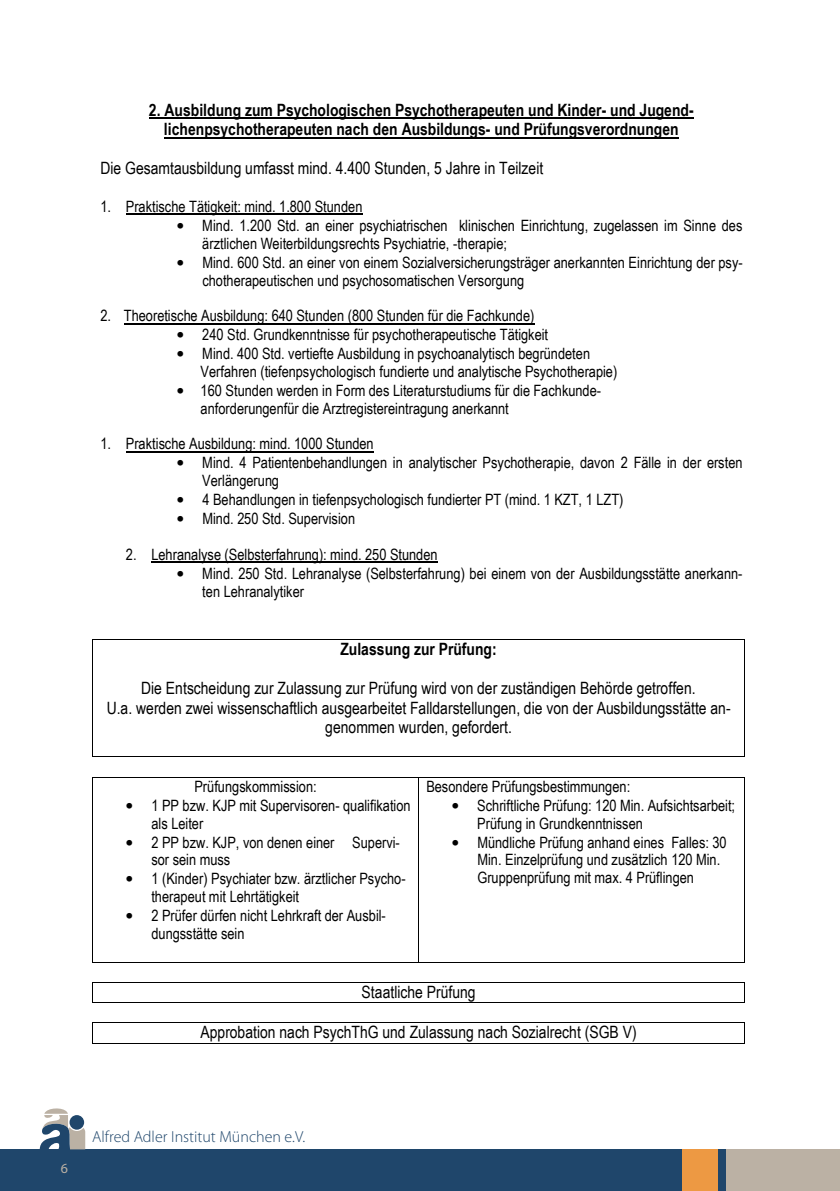
<style>
.page{position:relative;width:840px;height:1191px;background:#fff}
.page>*{position:absolute;margin:0;border:0;box-sizing:border-box;transform-origin:0 0}
.t1{font:17px/19.4px "Arial Narrow";color:#000;text-align:center}
.t2{font:700 17px/19.6px "Arial Narrow";color:#000;text-align:center}
.t3{font:300 16px "Myriad Pro";color:#1f466b}
.t4{font:15.6px/18px "Arial Narrow";color:#000}
.t5{font:14px "Myriad Pro";color:#bbb1a4}
</style>
<div class="page">
<hr style="left:149px;top:118px;width:544px;height:1px;background:#000">
<hr style="left:164px;top:137px;width:514px;height:1px;background:#000">
<hr style="left:126px;top:214px;width:236px;height:1px;background:#000">
<hr style="left:124px;top:323px;width:410px;height:1px;background:#000">
<hr style="left:126px;top:451px;width:247px;height:1px;background:#000">
<hr style="left:151px;top:561px;width:286px;height:1px;background:#000">
<hr style="left:93px;top:639px;width:651px;height:1px;background:#000">
<hr style="left:92px;top:639px;width:1px;height:117px;background:#000">
<hr style="left:93px;top:756px;width:651px;height:1px;background:#000">
<hr style="left:744px;top:639px;width:1px;height:117px;background:#000">
<hr style="left:93px;top:776px;width:325px;height:1px;background:#000">
<hr style="left:419px;top:776px;width:325px;height:1px;background:#000">
<hr style="left:92px;top:777px;width:1px;height:185px;background:#000">
<hr style="left:93px;top:962px;width:325px;height:1px;background:#000">
<hr style="left:418px;top:777px;width:1px;height:185px;background:#000">
<hr style="left:419px;top:962px;width:325px;height:1px;background:#000">
<hr style="left:744px;top:777px;width:1px;height:185px;background:#000">
<hr style="left:93px;top:982px;width:651px;height:1px;background:#000">
<svg style="left:92px;top:982px;width:1px;height:21px"></svg>
<hr style="left:93px;top:1002px;width:651px;height:1px;background:#000">
<svg style="left:744px;top:982px;width:1px;height:21px"></svg>
<hr style="left:93px;top:1022px;width:651px;height:1px;background:#000">
<svg style="left:92px;top:1022px;width:1px;height:21px"></svg>
<hr style="left:93px;top:1042px;width:651px;height:1px;background:#000">
<svg style="left:744px;top:1022px;width:1px;height:21px"></svg>
<hr style="left:839px;top:1149px;width:1px;height:42px;background:#bbb1a4">
<div style="left:0;top:1149px;width:839px;height:42px;background:#1f466b"></div>
<div style="left:726px;top:1149px;width:113px;height:42px;background:#bbb1a4"></div>
<div style="left:681px;top:1149px;width:36px;height:42px;background:#ed9943"></div>
<svg style="left:40px;top:1108px;width:45px;height:41px"></svg>
<p class="t2" style="left:149px;top:99px;width:546px">2. Ausbildung zum Psychologischen Psychotherapeuten und Kinder- und Jugend&shy;lichenpsychotherapeuten nach den Ausbildungs- und Prüfungsverordnungen</p>
<p class="t1" style="left:100px;top:158px;width:444px">Die Gesamtausbildung umfasst mind. 4.400 Stunden, 5 Jahre in Teilzeit</p>
<p class="t4" style="left:100px;top:197px;width:263px">1. Praktische Tätigkeit: mind. 1.800 Stunden</p>
<p class="t4" style="left:202px;top:216px;width:541px;text-indent:-25px">• Mind. 1.200 Std. an einer psychiatrischen klinischen Einrichtung, zugelassen im Sinne des ärztlichen Weiterbildungsrechts Psychiatrie, -therapie;</p>
<p class="t4" style="left:202px;top:253px;width:541px;text-indent:-25px">• Mind. 600 Std. an einer von einem Sozialversicherungsträger anerkannten Einrichtung der psy&shy;chotherapeutischen und psychosomatischen Versorgung</p>
<p class="t4" style="left:100px;top:306px;width:435px">2. Theoretische Ausbildung: 640 Stunden (800 Stunden für die Fachkunde)</p>
<p class="t4" style="left:177px;top:325px;width:372px">• 240 Std. Grundkenntnisse für psychotherapeutische Tätigkeit</p>
<p class="t4" style="left:200px;top:344px;width:418px;text-indent:-24px">• Mind. 400 Std. vertiefte Ausbildung in psychoanalytisch begründeten<br>Verfahren (tiefenpsychologisch fundierte und analytische Psychotherapie)</p>
<p class="t4" style="left:200px;top:381px;width:402px;text-indent:-24px">• 160 Stunden werden in Form des Literaturstudiums für die Fachkunde&shy;anforderungenfür die Arztregistereintragung anerkannt</p>
<p class="t4" style="left:100px;top:434px;width:275px">1. Praktische Ausbildung: mind. 1000 Stunden</p>
<p class="t4" style="left:202px;top:453px;width:541px;text-indent:-25px">• Mind. 4 Patientenbehandlungen in analytischer Psychotherapie, davon 2 Fälle in der ersten<br>Verlängerung</p>
<p class="t4" style="left:177px;top:490px;width:448px">• 4 Behandlungen in tiefenpsychologisch fundierter PT (mind. 1 KZT, 1 LZT)</p>
<p class="t4" style="left:177px;top:509px;width:180px">• Mind. 250 Std. Supervision</p>
<p class="t4" style="left:126px;top:545px;width:313px">2. Lehranalyse (Selbsterfahrung): mind. 250 Stunden</p>
<p class="t4" style="left:202px;top:563px;width:541px;text-indent:-25px">• Mind. 250 Std. Lehranalyse (Selbsterfahrung) bei einem von der Ausbildungsstätte anerkann&shy;ten Lehranalytiker</p>
<p class="t2" style="left:340px;top:638px;width:158px">Zulassung zur Prüfung:</p>
<p class="t1" style="left:107px;top:677px;width:625px">Die Entscheidung zur Zulassung zur Prüfung wird von der zuständigen Behörde getroffen.<br>U.a. werden zwei wissenschaftlich ausgearbeitet Falldarstellungen, die von der Ausbildungsstätte an&shy;genommen wurden, gefordert.</p>
<p class="t4" style="left:194px;top:776px;width:124px">Prüfungskommission:</p>
<p class="t4" style="left:151px;top:795px;width:261px;text-indent:-25px">• 1 PP bzw. KJP mit Supervisoren- qualifikation als Leiter</p>
<p class="t4" style="left:151px;top:832px;width:250px;text-indent:-25px">• 2 PP bzw. KJP, von denen einer Supervi&shy;sor sein muss</p>
<p class="t4" style="left:151px;top:869px;width:256px;text-indent:-25px">• 1 (Kinder) Psychiater bzw. ärztlicher Psycho&shy;therapeut mit Lehrtätigkeit</p>
<p class="t4" style="left:151px;top:906px;width:236px;text-indent:-25px">• 2 Prüfer dürfen nicht Lehrkraft der Ausbil&shy;dungsstätte sein</p>
<p class="t4" style="left:426px;top:776px;width:205px">Besondere Prüfungsbestimmungen:</p>
<p class="t4" style="left:477px;top:795px;width:259px;text-indent:-25px">• Schriftliche Prüfung: 120 Min. Aufsichtsarbeit;<br>Prüfung in Grundkenntnissen</p>
<p class="t4" style="left:477px;top:832px;width:251px;text-indent:-25px">• Mündliche Prüfung anhand eines Falles: 30<br>Min. Einzelprüfung und zusätzlich 120 Min.<br>Gruppenprüfung mit max. 4 Prüflingen</p>
<p class="t1" style="left:361px;top:982px;width:115px">Staatliche Prüfung</p>
<p class="t1" style="left:200px;top:1022px;width:437px">Approbation nach PsychThG und Zulassung nach Sozialrecht (SGB V)</p>
<p class="t5" style="left:61px;top:1159px;width:9px">6</p>
<p class="t3" style="left:92px;top:1126px;width:214px">Alfred Adler Institut München e.V.</p>
</div>
